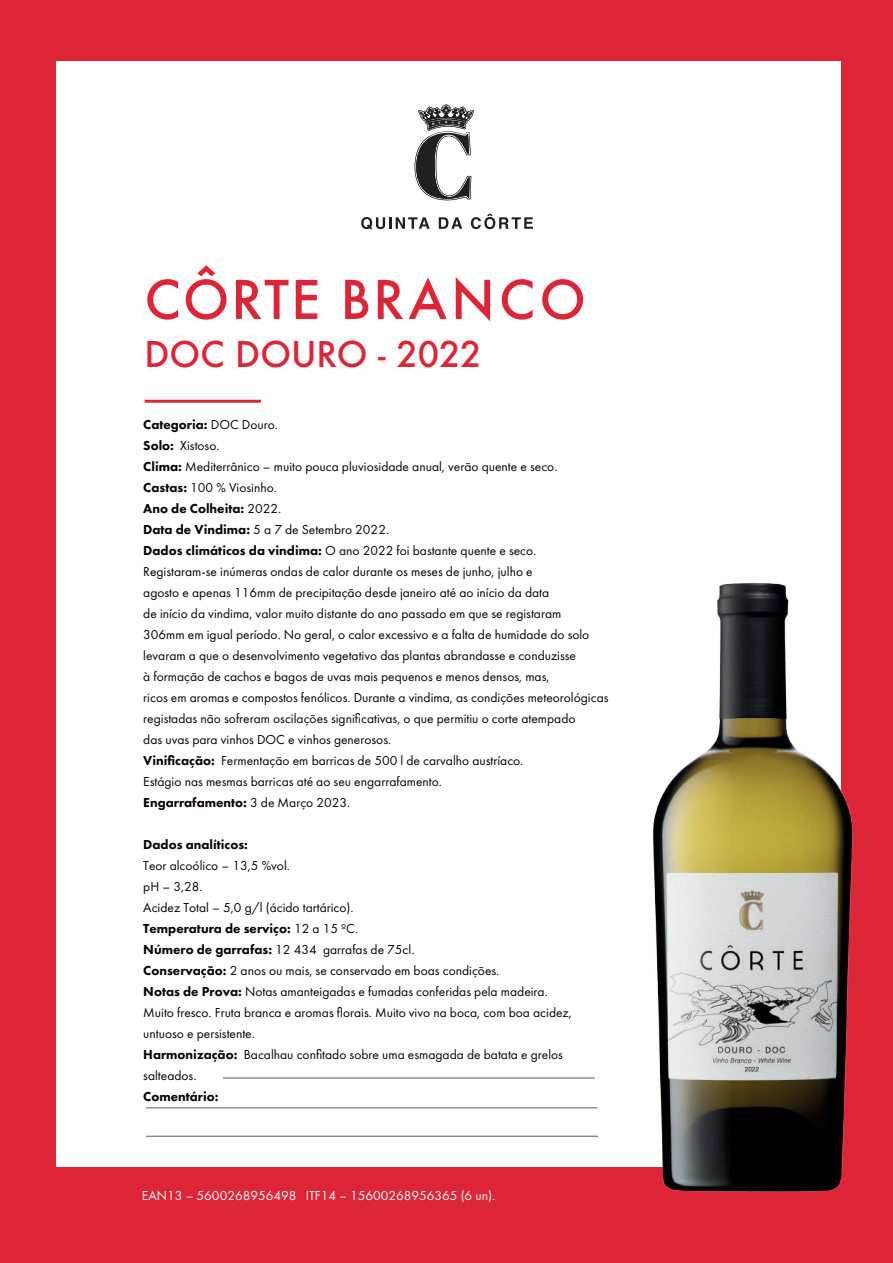
<style>
.page{position:relative;width:893px;height:1263px;background:#de2537}
.page>*{position:absolute;margin:0;border:0;box-sizing:border-box;transform-origin:0 0}
.t1{font:500 51.75px "Futura";letter-spacing:.04em;color:#de2537}
.t2{font:500 34.5px "Futura";color:#de2537}
.t3{font:13.5px/21px "Futura PT";color:#090202}
.t4{font:13.5px "Futura PT";color:#fff}
.t5{font:800 13.5px "Futura PT";color:#090202}
.s1{font-weight:800}
</style>
<div class="page">
<div style="left:56px;top:61px;width:785px;height:1105px;background:#fff"></div>
<svg style="left:361px;top:217px;width:69px;height:13px"></svg>
<svg style="left:439px;top:217px;width:23px;height:12px"></svg>
<svg style="left:471px;top:214px;width:62px;height:15px"></svg>
<svg style="left:415px;top:104px;width:59px;height:96px"></svg>
<hr style="left:145px;top:400px;width:116px;height:3px;background:#de2537">
<hr style="left:223px;top:1078px;width:372px;height:1px;background:#57585a">
<hr style="left:146px;top:1107px;width:451px;height:1px;background:#57585a">
<hr style="left:146px;top:1136px;width:452px;height:1px;background:#57585a">
<img style="left:450px;top:582px;width:403px;height:610px">
<h1 class="t1" style="left:145px;top:264px;width:443px">CÔRTE BRANCO</h1>
<h2 class="t2" style="left:145px;top:330px;width:338px">DOC DOURO - 2022</h2>
<p class="t3" style="left:143px;top:414px;width:467px"><span class="s1">Categoria:</span> DOC Douro.<br><span class="s1">Solo:</span> Xistoso.<br><span class="s1">Clima:</span> Mediterrânico – muito pouca pluviosidade anual, verão quente e seco.<br><span class="s1">Castas:</span> 100 % Viosinho.<br><span class="s1">Ano de Colheita:</span> 2022.<br><span class="s1">Data de Vindima:</span> 5 a 7 de Setembro 2022.<br><span class="s1">Dados climáticos da vindima:</span> O ano 2022 foi bastante quente e seco.<br>Registaram-se inúmeras ondas de calor durante os meses de junho, julho e<br>agosto e apenas 116mm de precipitação desde janeiro até ao início da data<br>de início da vindima, valor muito distante do ano passado em que se registaram<br>306mm em igual período. No geral, o calor excessivo e a falta de humidade do solo levaram a que o desenvolvimento vegetativo das plantas abrandasse e conduzisse<br>à formação de cachos e bagos de uvas mais pequenos e menos densos, mas,<br>ricos em aromas e compostos fenólicos. Durante a vindima, as condições meteorológicas registadas não sofreram oscilações significativas, o que permitiu o corte atempado<br>das uvas para vinhos DOC e vinhos generosos.<br><span class="s1">Vinificação:</span> Fermentação em barricas de 500 l de carvalho austríaco.<br>Estágio nas mesmas barricas até ao seu engarrafamento.<br><span class="s1">Engarrafamento:</span> 3 de Março 2023.</p>
<p class="t5" style="left:143px;top:836px;width:106px">Dados analíticos:</p>
<p class="t3" style="left:143px;top:855px;width:430px">Teor alcoólico – 13,5 %vol.<br>pH – 3,28.<br>Acidez Total – 5,0 g/l (ácido tartárico).<br><span class="s1">Temperatura de serviço:</span> 12 a 15 ºC.<br><span class="s1">Número de garrafas:</span> 12 434 garrafas de 75cl.<br><span class="s1">Conservação:</span> 2 anos ou mais, se conservado em boas condições.<br><span class="s1">Notas de Prova:</span> Notas amanteigadas e fumadas conferidas pela madeira.<br>Muito fresco. Fruta branca e aromas florais. Muito vivo na boca, com boa acidez, untuoso e persistente.<br><span class="s1">Harmonização:</span> Bacalhau confitado sobre uma esmagada de batata e grelos salteados.</p>
<p class="t5" style="left:143px;top:1088px;width:77px">Comentário:</p>
<p class="t4" style="left:142px;top:1188px;width:355px">EAN13 – 5600268956498 ITF14 – 15600268956365 (6 un).</p>
</div>
